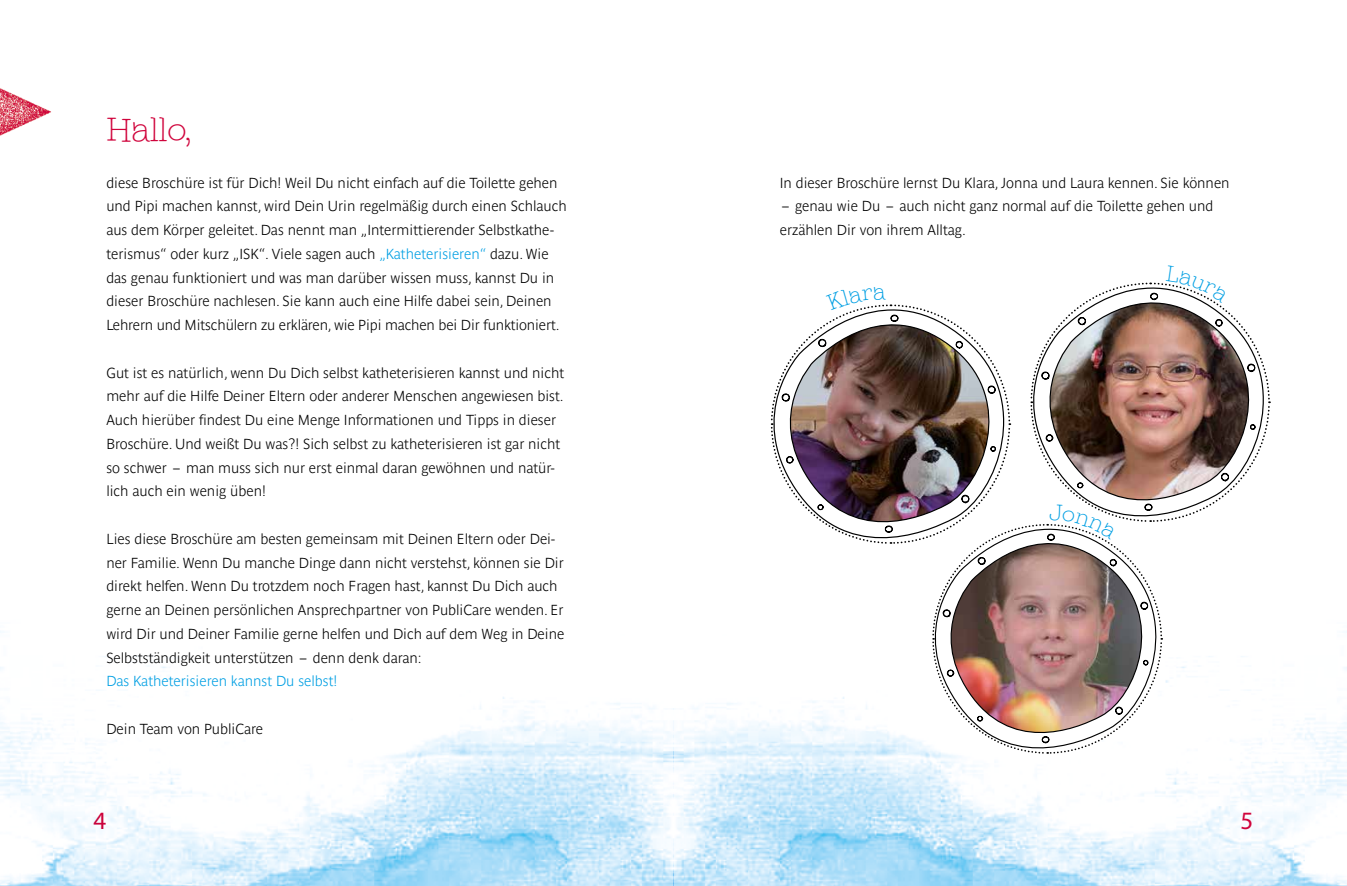
<style>
.page{position:relative;width:1347px;height:886px;background:#fff}
.page>*{position:absolute;margin:0;border:0;box-sizing:border-box;transform-origin:0 0}
.t1{font:37.5px "Shag Mystery";letter-spacing:-.01em;color:#d0043c}
.t2{font:25px "Myriad Pro";color:#d0043c}
.t3{font:700 14.38px/23.8px "Parisine Std Clair";color:#000}
.t4{font:700 14.38px "Parisine Std Clair";color:#009fe3}
.s1{color:#009fe3}
</style>
<div class="page">
<img style="left:0;top:88px;width:51px;height:48px">
<img style="left:0;top:631px;width:1346px;height:255px">
<img style="left:770px;top:282px;width:500px;height:473px">
<h1 class="t1" style="left:106px;top:109px;width:87px">Hallo,</h1>
<p class="t3" style="left:106px;top:171px;width:462px">diese Broschüre ist für Dich! Weil Du nicht einfach auf die Toilette gehen und Pipi machen kannst, wird Dein Urin regelmäßig durch einen Schlauch aus dem Körper geleitet. Das nennt man „Intermittierender Selbstkathe&shy;terismus“ oder kurz „ISK“. Viele sagen auch <span class="s1">„Katheterisieren“</span> dazu. Wie das genau funktioniert und was man darüber wissen muss, kannst Du in dieser Broschüre nachlesen. Sie kann auch eine Hilfe dabei sein, Deinen Lehrern und Mitschülern zu erklären, wie Pipi machen bei Dir funktioniert.</p>
<p class="t3" style="left:106px;top:361px;width:459px">Gut ist es natürlich, wenn Du Dich selbst katheterisieren kannst und nicht mehr auf die Hilfe Deiner Eltern oder anderer Menschen angewiesen bist.<br>Auch hierüber findest Du eine Menge Informationen und Tipps in dieser Broschüre. Und weißt Du was?! Sich selbst zu katheterisieren ist gar nicht so schwer – man muss sich nur erst einmal daran gewöhnen und natür&shy;lich auch ein wenig üben!</p>
<p class="t3" style="left:106px;top:527px;width:459px">Lies diese Broschüre am besten gemeinsam mit Deinen Eltern oder Dei&shy;ner Familie. Wenn Du manche Dinge dann nicht verstehst, können sie Dir direkt helfen. Wenn Du trotzdem noch Fragen hast, kannst Du Dich auch gerne an Deinen persönlichen Ansprechpartner von PubliCare wenden. Er wird Dir und Deiner Familie gerne helfen und Dich auf dem Weg in Deine Selbstständigkeit unterstützen – denn denk daran:</p>
<p class="t4" style="left:106px;top:673px;width:232px">Das Katheterisieren kannst Du selbst!</p>
<p class="t3" style="left:106px;top:717px;width:158px">Dein Team von PubliCare</p>
<h2 class="t2" style="left:93px;top:805px;width:14px">4</h2>
<p class="t3" style="left:780px;top:171px;width:451px">In dieser Broschüre lernst Du Klara, Jonna und Laura kennen. Sie können</p>
<p class="t3" style="left:780px;top:194px;width:435px">– genau wie Du – auch nicht ganz normal auf die Toilette gehen und erzählen Dir von ihrem Alltag.</p>
<h2 class="t2" style="left:1240px;top:805px;width:14px">5</h2>
</div>
